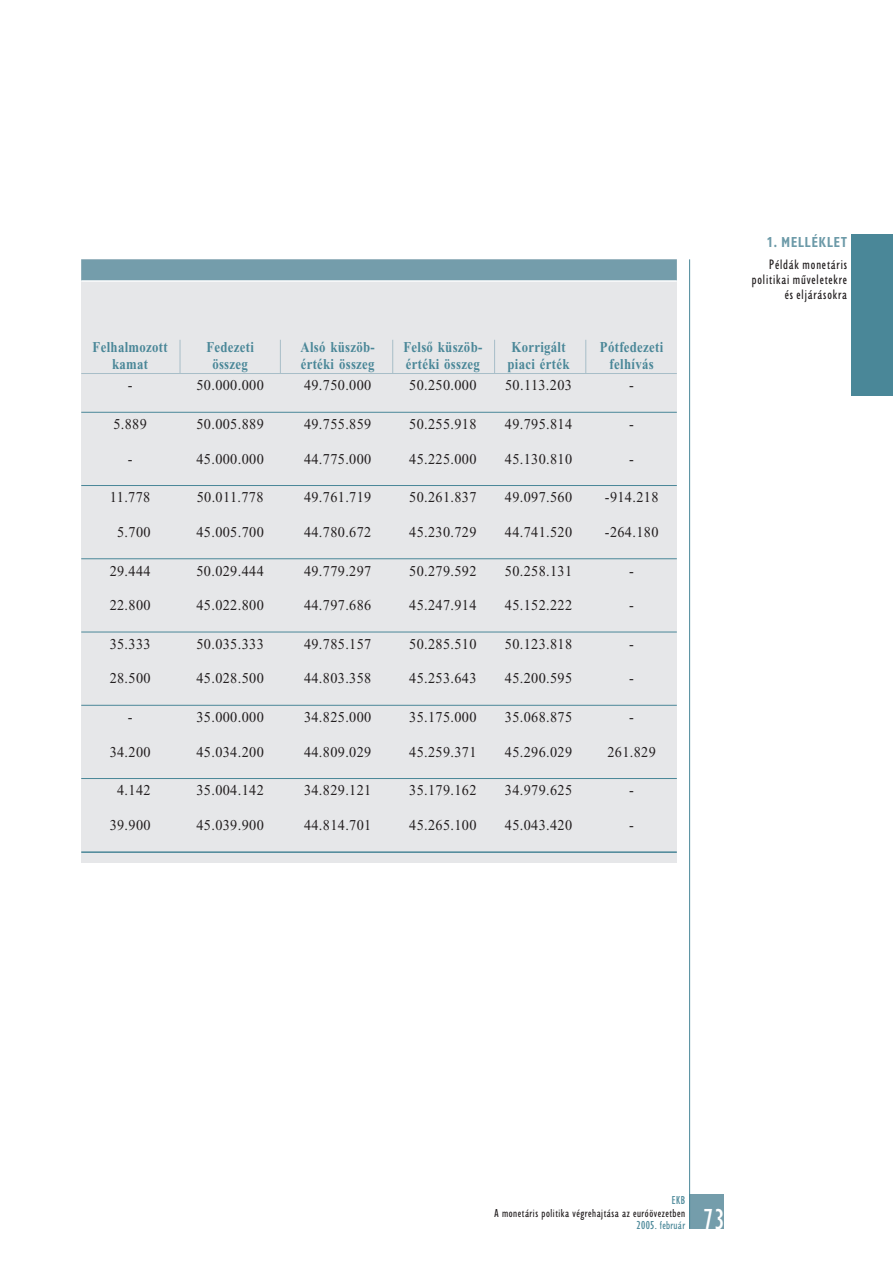
<style>
.page{position:relative;width:893px;height:1263px;background:#fff}
.page>*{position:absolute;margin:0;border:0;box-sizing:border-box;transform-origin:0 0}
.t1{font:condensed 30px "Gill Sans";color:#fff;scale:.95 1}
.t2{font:15px "Times New Roman CE";letter-spacing:.025em;color:#231f20;scale:.95 1}
.t3{font:700 15px "Times New Roman CE";letter-spacing:.025em;color:#4a8798;scale:.85 1}
.t4{font:15px "Chantilly Cd CE Bold";letter-spacing:.07em;color:#6c9aa8;scale:.9 1}
.t5{font:14.25px/15px "Chantilly Cd CE Regular";letter-spacing:.06em;color:#231f20;text-align:right}
.t6{font:12px "Chantilly Cd CE Regular";letter-spacing:.045em;color:#231f20}
.t7{font:12px "Chantilly Cd CE Regular";letter-spacing:.03em;color:#4a8798}
</style>
<div class="page">
<div style="left:851px;top:235px;width:41px;height:161px;background:#4a8798"></div>
<div style="left:689px;top:1195px;width:34px;height:34px;background:#749dab"></div>
<hr style="left:689px;top:259px;width:1px;height:970px;background:#4a8798">
<div style="left:81px;top:259px;width:595px;height:604px;background:#e6e7e9"></div>
<div style="left:81px;top:259px;width:595px;height:22px;background:#749dab"></div>
<hr style="left:81px;top:280px;width:595px;height:2px;background:#fff">
<hr style="left:81px;top:373px;width:595px;height:1px;background:#a8bec8">
<hr style="left:81px;top:412px;width:595px;height:1px;background:#4a8798">
<hr style="left:81px;top:485px;width:595px;height:1px;background:#4a8798">
<hr style="left:81px;top:558px;width:595px;height:1px;background:#4a8798">
<hr style="left:81px;top:632px;width:595px;height:1px;background:#4a8798">
<hr style="left:81px;top:705px;width:595px;height:1px;background:#4a8798">
<hr style="left:81px;top:778px;width:595px;height:1px;background:#4a8798">
<hr style="left:81px;top:851px;width:595px;height:2px;background:#4a8798">
<hr style="left:180px;top:340px;width:1px;height:33px;background:#a8bec8">
<hr style="left:280px;top:340px;width:1px;height:33px;background:#a8bec8">
<hr style="left:392px;top:340px;width:1px;height:33px;background:#a8bec8">
<hr style="left:494px;top:340px;width:1px;height:33px;background:#a8bec8">
<hr style="left:585px;top:340px;width:1px;height:33px;background:#a8bec8">
<p class="t3" style="left:93px;top:341px;width:90px">Felhalmozott</p>
<p class="t3" style="left:206px;top:341px;width:57px">Fedezeti</p>
<p class="t3" style="left:300px;top:341px;width:89px">Alsó küszöb-</p>
<p class="t3" style="left:403px;top:341px;width:94px">Felső küszöb-</p>
<p class="t3" style="left:511px;top:341px;width:65px">Korrigált</p>
<p class="t3" style="left:600px;top:341px;width:76px">Pótfedezeti</p>
<p class="t3" style="left:112px;top:358px;width:44px">kamat</p>
<p class="t3" style="left:212px;top:358px;width:43px">összeg</p>
<p class="t3" style="left:301px;top:358px;width:88px">értéki összeg</p>
<p class="t3" style="left:406px;top:358px;width:88px">értéki összeg</p>
<p class="t3" style="left:507px;top:358px;width:74px">piaci érték</p>
<p class="t3" style="left:609px;top:358px;width:53px">felhívás</p>
<p class="t2" style="left:128px;top:380px;width:6px">-</p>
<p class="t2" style="left:196px;top:380px;width:72px">50.000.000</p>
<p class="t2" style="left:304px;top:380px;width:72px">49.750.000</p>
<p class="t2" style="left:409px;top:380px;width:72px">50.250.000</p>
<p class="t2" style="left:505px;top:380px;width:72px">50.113.203</p>
<p class="t2" style="left:629px;top:380px;width:6px">-</p>
<p class="t2" style="left:113px;top:419px;width:37px">5.889</p>
<p class="t2" style="left:196px;top:419px;width:72px">50.005.889</p>
<p class="t2" style="left:304px;top:419px;width:72px">49.755.859</p>
<p class="t2" style="left:409px;top:419px;width:72px">50.255.918</p>
<p class="t2" style="left:505px;top:419px;width:72px">49.795.814</p>
<p class="t2" style="left:629px;top:419px;width:6px">-</p>
<p class="t2" style="left:128px;top:453px;width:6px">-</p>
<p class="t2" style="left:196px;top:453px;width:72px">45.000.000</p>
<p class="t2" style="left:304px;top:453px;width:72px">44.775.000</p>
<p class="t2" style="left:409px;top:453px;width:72px">45.225.000</p>
<p class="t2" style="left:505px;top:453px;width:72px">45.130.810</p>
<p class="t2" style="left:629px;top:453px;width:6px">-</p>
<p class="t2" style="left:110px;top:492px;width:44px">11.778</p>
<p class="t2" style="left:197px;top:492px;width:72px">50.011.778</p>
<p class="t2" style="left:304px;top:492px;width:72px">49.761.719</p>
<p class="t2" style="left:409px;top:492px;width:72px">50.261.837</p>
<p class="t2" style="left:505px;top:492px;width:72px">49.097.560</p>
<p class="t2" style="left:605px;top:492px;width:58px">-914.218</p>
<p class="t2" style="left:117px;top:527px;width:37px">5.700</p>
<p class="t2" style="left:196px;top:527px;width:72px">45.005.700</p>
<p class="t2" style="left:304px;top:527px;width:72px">44.780.672</p>
<p class="t2" style="left:409px;top:527px;width:72px">45.230.729</p>
<p class="t2" style="left:505px;top:527px;width:72px">44.741.520</p>
<p class="t2" style="left:605px;top:527px;width:58px">-264.180</p>
<p class="t2" style="left:110px;top:565px;width:45px">29.444</p>
<p class="t2" style="left:196px;top:565px;width:72px">50.029.444</p>
<p class="t2" style="left:304px;top:565px;width:72px">49.779.297</p>
<p class="t2" style="left:409px;top:565px;width:72px">50.279.592</p>
<p class="t2" style="left:505px;top:565px;width:72px">50.258.131</p>
<p class="t2" style="left:629px;top:565px;width:6px">-</p>
<p class="t2" style="left:110px;top:600px;width:45px">22.800</p>
<p class="t2" style="left:196px;top:600px;width:72px">45.022.800</p>
<p class="t2" style="left:304px;top:600px;width:72px">44.797.686</p>
<p class="t2" style="left:409px;top:600px;width:72px">45.247.914</p>
<p class="t2" style="left:505px;top:600px;width:72px">45.152.222</p>
<p class="t2" style="left:629px;top:600px;width:6px">-</p>
<p class="t2" style="left:110px;top:639px;width:45px">35.333</p>
<p class="t2" style="left:196px;top:639px;width:72px">50.035.333</p>
<p class="t2" style="left:304px;top:639px;width:72px">49.785.157</p>
<p class="t2" style="left:409px;top:639px;width:72px">50.285.510</p>
<p class="t2" style="left:505px;top:639px;width:72px">50.123.818</p>
<p class="t2" style="left:629px;top:639px;width:6px">-</p>
<p class="t2" style="left:110px;top:673px;width:45px">28.500</p>
<p class="t2" style="left:196px;top:673px;width:72px">45.028.500</p>
<p class="t2" style="left:304px;top:673px;width:72px">44.803.358</p>
<p class="t2" style="left:409px;top:673px;width:72px">45.253.643</p>
<p class="t2" style="left:505px;top:673px;width:72px">45.200.595</p>
<p class="t2" style="left:629px;top:673px;width:6px">-</p>
<p class="t2" style="left:128px;top:712px;width:6px">-</p>
<p class="t2" style="left:196px;top:712px;width:72px">35.000.000</p>
<p class="t2" style="left:304px;top:712px;width:72px">34.825.000</p>
<p class="t2" style="left:409px;top:712px;width:72px">35.175.000</p>
<p class="t2" style="left:505px;top:712px;width:72px">35.068.875</p>
<p class="t2" style="left:629px;top:712px;width:6px">-</p>
<p class="t2" style="left:110px;top:746px;width:45px">34.200</p>
<p class="t2" style="left:196px;top:746px;width:72px">45.034.200</p>
<p class="t2" style="left:304px;top:746px;width:72px">44.809.029</p>
<p class="t2" style="left:409px;top:746px;width:72px">45.259.371</p>
<p class="t2" style="left:505px;top:746px;width:72px">45.296.029</p>
<p class="t2" style="left:607px;top:746px;width:53px">261.829</p>
<p class="t2" style="left:117px;top:785px;width:37px">4.142</p>
<p class="t2" style="left:196px;top:785px;width:72px">35.004.142</p>
<p class="t2" style="left:304px;top:785px;width:72px">34.829.121</p>
<p class="t2" style="left:409px;top:785px;width:72px">35.179.162</p>
<p class="t2" style="left:505px;top:785px;width:72px">34.979.625</p>
<p class="t2" style="left:629px;top:785px;width:6px">-</p>
<p class="t2" style="left:110px;top:820px;width:45px">39.900</p>
<p class="t2" style="left:196px;top:820px;width:72px">45.039.900</p>
<p class="t2" style="left:304px;top:820px;width:72px">44.814.701</p>
<p class="t2" style="left:409px;top:820px;width:72px">45.265.100</p>
<p class="t2" style="left:505px;top:820px;width:72px">45.043.420</p>
<p class="t2" style="left:629px;top:820px;width:6px">-</p>
<p class="t4" style="left:766px;top:236px;width:90px">1. MELLÉKLET</p>
<p class="t5" style="left:751px;top:258px;width:97px">Példák monetáris politikai műveletekre és eljárásokra</p>
<p class="t7" style="left:672px;top:1195px;width:15px">EKB</p>
<p class="t6" style="left:494px;top:1208px;width:192px">A monetáris politika végrehajtása az euróövezetben</p>
<p class="t7" style="left:636px;top:1221px;width:50px">2005. február</p>
<h1 class="t1" style="left:703px;top:1209px;width:24px">73</h1>
</div>
